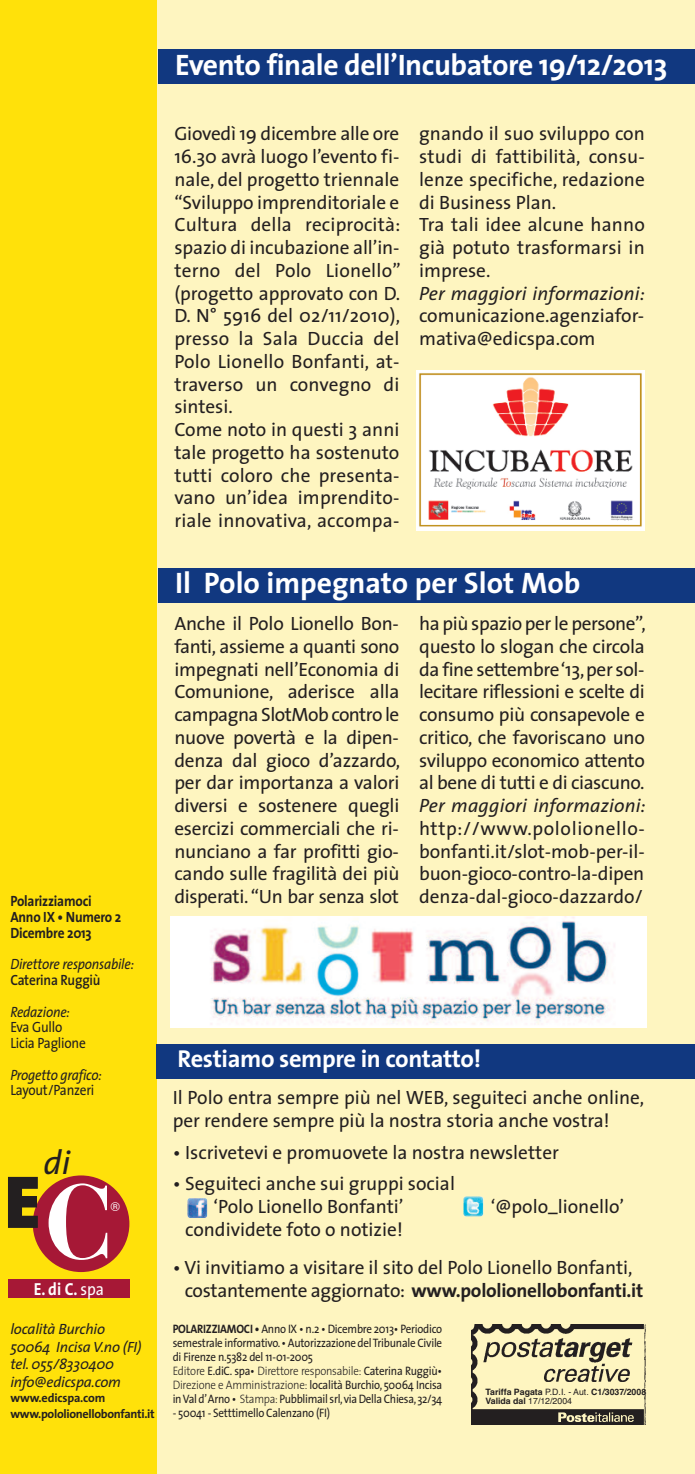
<style>
.page{position:relative;width:695px;height:1474px;background:#fff}
.page>*{position:absolute;margin:0;border:0;box-sizing:border-box;transform-origin:0 0}
.t1{font:700 103.95px "Bauer Bodoni";color:#fff}
.t2{font:900 75.6px "The Sans";color:#231f20}
.t3{font:italic 33.95px "The Sans";color:#231f20}
.t4{font:700 29.75px "The Sans";letter-spacing:-.015em;color:#fff}
.t5{font:700 24.5px "The Sans";letter-spacing:-.015em;color:#fff}
.t6{font:19.25px/22.8px "The Sans";color:#231f20}
.t7{font:italic 19.25px "The Sans";letter-spacing:.01em;color:#231f20}
.t8{font:700 17.5px "The Sans";color:#fff;scale:.9 1}
.t9{font:italic 14.88px/17.5px "The Sans";letter-spacing:-.015em;color:#231f20}
.t10{font:italic 14.88px "The Sans";letter-spacing:-.015em;color:#231f20;scale:.9 1}
.t11{font:700 14.88px/15.8px "The Sans";letter-spacing:-.015em;color:#231f20;scale:.9 1}
.t12{font:14.88px/15.8px "The Sans";letter-spacing:-.015em;color:#231f20;scale:.9 1}
.t13{font:600 14.88px "The Sans";letter-spacing:-.015em;color:#231f20;scale:.9 1}
.t14{font:12.25px/14px "The Sans";letter-spacing:-.02em;color:#231f20;scale:.9 1}
.t15{font:700 12.25px/15.8px "The Sans";letter-spacing:-.025em;color:#231f20}
.t16{font:12.25px "Helvetica";color:#fff}
.t17{font:700 8.75px/8.8px "Helvetica";color:#231f20}
.s1{font-weight:400}
.s2{font-weight:700}
.s3{font-weight:300}
</style>
<div class="page">
<div style="left:156px;top:0;width:538px;height:1473px;background:#fef5c0"></div>
<div style="left:0;top:0;width:156px;height:1473px;background:#ffe10a"></div>
<div style="left:33px;top:1175px;width:96px;height:96px;background:#a61836;border-radius:50%"></div>
<div style="left:8px;top:1279px;width:121px;height:19px;background:#a61836"></div>
<div style="left:158px;top:50px;width:536px;height:34px;background:#113880"></div>
<div style="left:158px;top:568px;width:536px;height:35px;background:#113880"></div>
<img style="left:471px;top:1324px;width:174px;height:100px">
<div style="left:156px;top:1043px;width:538px;height:35px;background:#113880"></div>
<img style="left:187px;top:1198px;width:20px;height:19px;border-radius:2px">
<img style="left:463px;top:1196px;width:20px;height:20px;border-radius:2px">
<img style="left:416px;top:370px;width:228px;height:160px">
<img style="left:171px;top:916px;width:475px;height:111px">
<p class="t11" style="left:10px;top:894px;width:125px">Polarizziamoci<br>Anno IX • Numero 2<br>Dicembre 2013</p>
<p class="t10" style="left:10px;top:958px;width:139px">Direttore responsabile:</p>
<p class="t13" style="left:10px;top:974px;width:102px">Caterina Ruggiù</p>
<p class="t10" style="left:10px;top:1005px;width:68px">Redazione:</p>
<p class="t12" style="left:10px;top:1020px;width:85px">Eva Gullo<br>Licia Paglione</p>
<p class="t10" style="left:10px;top:1068px;width:103px">Progetto grafico:</p>
<p class="t12" style="left:10px;top:1083px;width:95px">Layout/Panzeri</p>
<h3 class="t3" style="left:43px;top:1149px;width:28px">di</h3>
<h1 class="t1" style="left:44px;top:1184px;width:71px">C</h1>
<p class="t8" style="left:34px;top:1281px;width:80px">E. di C. <span class="s1">spa</span></p>
<h2 class="t2" style="left:4px;top:1172px;width:38px">E</h2>
<p class="t16" style="left:111px;top:1199px;width:11px">®</p>
<p class="t9" style="left:10px;top:1321px;width:133px">località Burchio<br>50064 Incisa V.no (FI) tel. 055/8330400 info@edicspa.com</p>
<p class="t15" style="left:10px;top:1391px;width:146px">www.edicspa.com www.pololionellobonfanti.it</p>
<h3 class="t4" style="left:175px;top:53px;width:493px">Evento finale dell’Incubatore 19/12/2013</h3>
<p class="t6" style="left:174px;top:124px;width:228px">Giovedì 19 dicembre alle ore<br>16.30 avrà luogo l’evento fi&shy;nale, del progetto triennale “Sviluppo imprenditoriale e<br>Cultura della reciprocità: spazio di incubazione all’in&shy;terno del Polo Lionello” (progetto approvato con D.<br>D. N° 5916 del 02/11/2010), presso la Sala Duccia del<br>Polo Lionello Bonfanti, at&shy;traverso un convegno di sintesi.<br>Come noto in questi 3 anni tale progetto ha sostenuto tutti coloro che presenta&shy;vano un’idea imprendito&shy;riale innovativa, accompa-</p>
<p class="t6" style="left:419px;top:124px;width:227px">gnando il suo sviluppo con studi di fattibilità, consu&shy;lenze specifiche, redazione di Business Plan.<br>Tra tali idee alcune hanno già potuto trasformarsi in imprese.</p>
<p class="t7" style="left:419px;top:285px;width:227px">Per maggiori informazioni:</p>
<p class="t6" style="left:419px;top:306px;width:226px">comunicazione.agenziafor&shy;mativa@edicspa.com</p>
<h3 class="t4" style="left:175px;top:571px;width:407px">Il Polo impegnato per Slot Mob</h3>
<p class="t6" style="left:174px;top:614px;width:227px;text-align:justify">Anche il Polo Lionello Bon&shy;fanti, assieme a quanti sono impegnati nell’Economia di Comunione, aderisce alla campagna SlotMob contro le nuove povertà e la dipen&shy;denza dal gioco d’azzardo, per dar importanza a valori diversi e sostenere quegli esercizi commerciali che ri&shy;nunciano a far profitti gio&shy;cando sulle fragilità dei più disperati. “Un bar senza slot</p>
<p class="t6" style="left:419px;top:614px;width:228px;text-align:justify">ha più spazio per le persone”, questo lo slogan che circola da fine settembre‘13,per sol&shy;lecitare riflessioni e scelte di consumo più consapevole e critico, che favoriscano uno sviluppo economico attento al bene di tutti e di ciascuno.</p>
<p class="t7" style="left:419px;top:798px;width:228px">Per maggiori informazioni:</p>
<p class="t6" style="left:419px;top:819px;width:227px;text-align:justify">http://www.pololionello&shy;bonfanti.it/slot-mob-per-il&shy;buon-gioco-contro-la-dipen denza-dal-gioco-dazzardo/</p>
<p class="t5" style="left:177px;top:1049px;width:305px">Restiamo sempre in contatto!</p>
<p class="t6" style="left:173px;top:1088px;width:473px">Il Polo entra sempre più nel WEB, seguiteci anche online, per rendere sempre più la nostra storia anche vostra!</p>
<p class="t6" style="left:173px;top:1142px;width:387px">• Iscrivetevi e promuovete la nostra newsletter</p>
<p class="t6" style="left:173px;top:1174px;width:284px;text-align:center">• Seguiteci anche sui gruppi social ‘Polo Lionello Bonfanti’</p>
<p class="t6" style="left:491px;top:1196px;width:135px">‘@polo–lionello’</p>
<p class="t6" style="left:185px;top:1219px;width:219px">condividete foto o notizie!</p>
<p class="t6" style="left:185px;top:1258px;width:460px;text-indent:-12px">• Vi invitiamo a visitare il sito del Polo Lionello Bonfanti, costantemente aggiornato: <span class="s2">www.pololionellobonfanti.it</span></p>
<p class="t14" style="left:173px;top:1323px;width:301px"><span class="s2">POLARIZZIAMOCI •</span> Anno IX • n.2 • Dicembre 2013• Periodico semestrale informativo.• Autorizzazione delTribunale Civile di Firenze n.5382 del 11-01-2005<br><span class="s3">Editore</span> E.diC. spa• <span class="s3">Direttore responsabile:</span> Caterina Ruggiù• <span class="s3">Direzione e Amministrazione:</span> località Burchio, 50064 Incisa inVal d’Arno • <span class="s3">Stampa:</span> Pubblimail srl,via Della Chiesa,32/34</p>
<p class="t14" style="left:173px;top:1407px;width:176px">- 50041 - Setttimello Calenzano (FI)</p>
<p class="t17" style="left:485px;top:1387px;width:162px">Tariffa Pagata <span class="s1">P.D.I. - Aut.</span> C1/3037/2008<br>Valida dal <span class="s1">17/12/2004</span></p>
</div>
